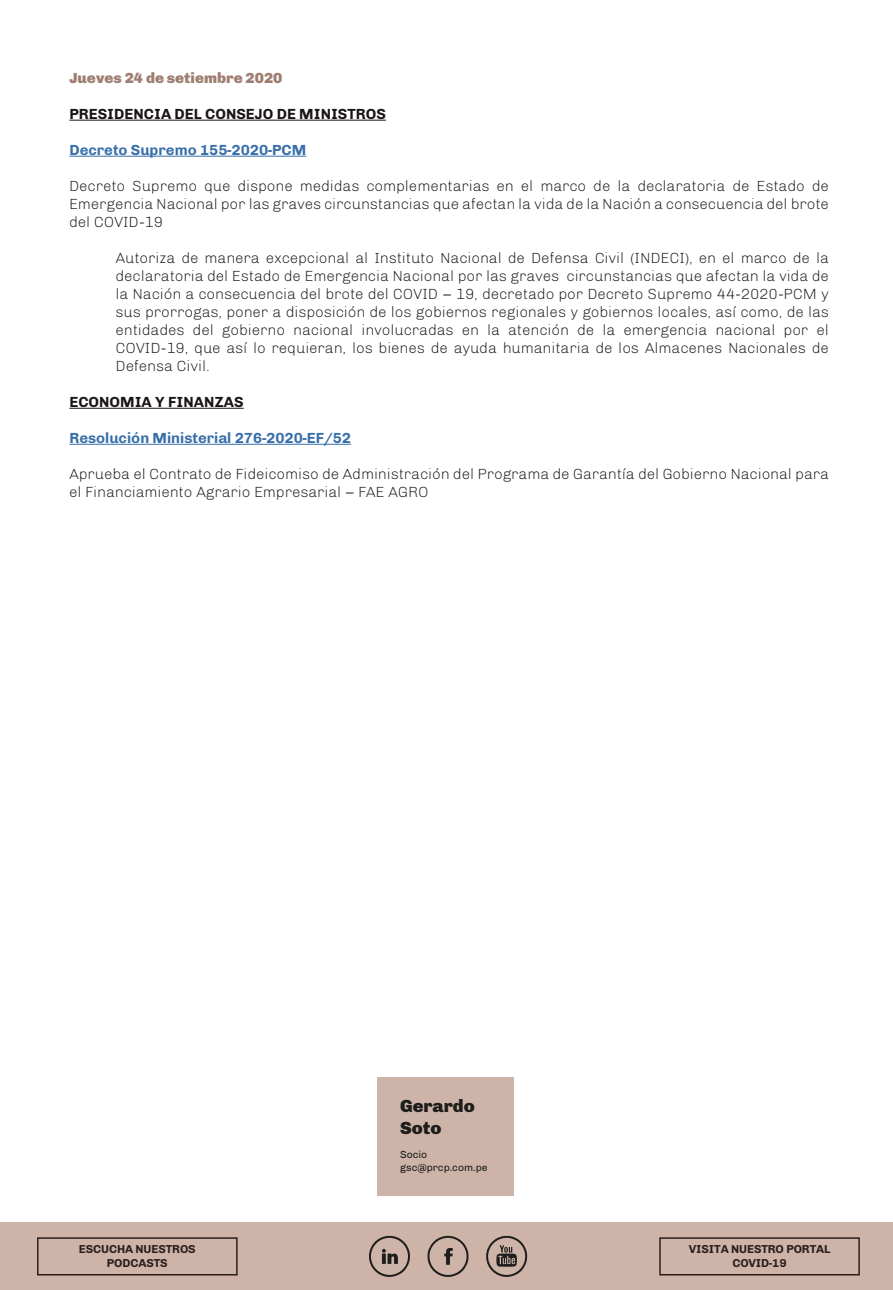
<style>
.page{position:relative;width:893px;height:1290px;background:#fff}
.page>*{position:absolute;margin:0;border:0;box-sizing:border-box;transform-origin:0 0}
.t1{font:900 18px/21.6px "Chivo";color:#1d1d1b}
.t2{font:300 15px/18px "Chivo";color:#1a1414;text-align:justify}
.t3{font:700 15px "Chivo";color:#386ea9}
.t4{font:700 15px "Chivo";color:#1a1414}
.t5{font:900 15px "Chivo";color:#9e7e71}
.t6{font:700 11.85px/14.1px "Chivo";letter-spacing:-.01em;color:#2a1e1c;text-align:center}
.t7{font:10.5px/12.6px "Chivo";color:#1d1d1b}
</style>
<div class="page">
<hr style="left:69px;top:120px;width:317px;height:1px;background:#1a1414">
<hr style="left:69px;top:156px;width:237px;height:1px;background:#386ea9">
<hr style="left:69px;top:408px;width:175px;height:1px;background:#1a1414">
<hr style="left:69px;top:444px;width:282px;height:1px;background:#386ea9">
<div style="left:377px;top:1077px;width:137px;height:119px;background:#ceb4a8"></div>
<div style="left:0;top:1222px;width:893px;height:68px;background:#ceb4a8"></div>
<svg style="left:369px;top:1235px;width:41px;height:42px"></svg>
<svg style="left:427px;top:1235px;width:41px;height:42px"></svg>
<svg style="left:486px;top:1235px;width:41px;height:42px"></svg>
<div style="left:659px;top:1237px;width:201px;height:38px;border:2px solid #2a1e1c"></div>
<div style="left:37px;top:1237px;width:201px;height:38px;border:2px solid #2a1e1c"></div>
<p class="t5" style="left:69px;top:69px;width:215px">Jueves 24 de setiembre 2020</p>
<p class="t4" style="left:69px;top:105px;width:318px">PRESIDENCIA DEL CONSEJO DE MINISTROS</p>
<p class="t3" style="left:69px;top:141px;width:238px">Decreto Supremo 155-2020-PCM</p>
<p class="t2" style="left:69px;top:177px;width:761px">Decreto Supremo que dispone medidas complementarias en el marco de la declaratoria de Estado de Emergencia Nacional por las graves circunstancias que afectan la vida de la Nación a consecuencia del brote del COVID-19</p>
<p class="t2" style="left:116px;top:249px;width:715px">Autoriza de manera excepcional al Instituto Nacional de Defensa Civil (INDECI), en el marco de la declaratoria del Estado de Emergencia Nacional por las graves circunstancias que afectan la vida de la Nación a consecuencia del brote del COVID – 19, decretado por Decreto Supremo 44-2020-PCM y sus prorrogas, poner a disposición de los gobiernos regionales y gobiernos locales, así como, de las entidades del gobierno nacional involucradas en la atención de la emergencia nacional por el COVID-19, que así lo requieran, los bienes de ayuda humanitaria de los Almacenes Nacionales de Defensa Civil.</p>
<p class="t4" style="left:69px;top:393px;width:176px">ECONOMIA Y FINANZAS</p>
<p class="t3" style="left:69px;top:429px;width:283px">Resolución Ministerial 276-2020-EF/52</p>
<p class="t2" style="left:69px;top:465px;width:761px">Aprueba el Contrato de Fideicomiso de Administración del Programa de Garantía del Gobierno Nacional para el Financiamiento Agrario Empresarial – FAE AGRO</p>
<p class="t6" style="left:79px;top:1241px;width:118px">ESCUCHA NUESTROS<br>PODCASTS</p>
<p class="t1" style="left:400px;top:1095px;width:76px">Gerardo<br>Soto</p>
<p class="t7" style="left:400px;top:1148px;width:89px">Socio gsc@prcp.com.pe</p>
<p class="t6" style="left:689px;top:1241px;width:143px">VISITA NUESTRO PORTAL<br>COVID-19</p>
</div>
